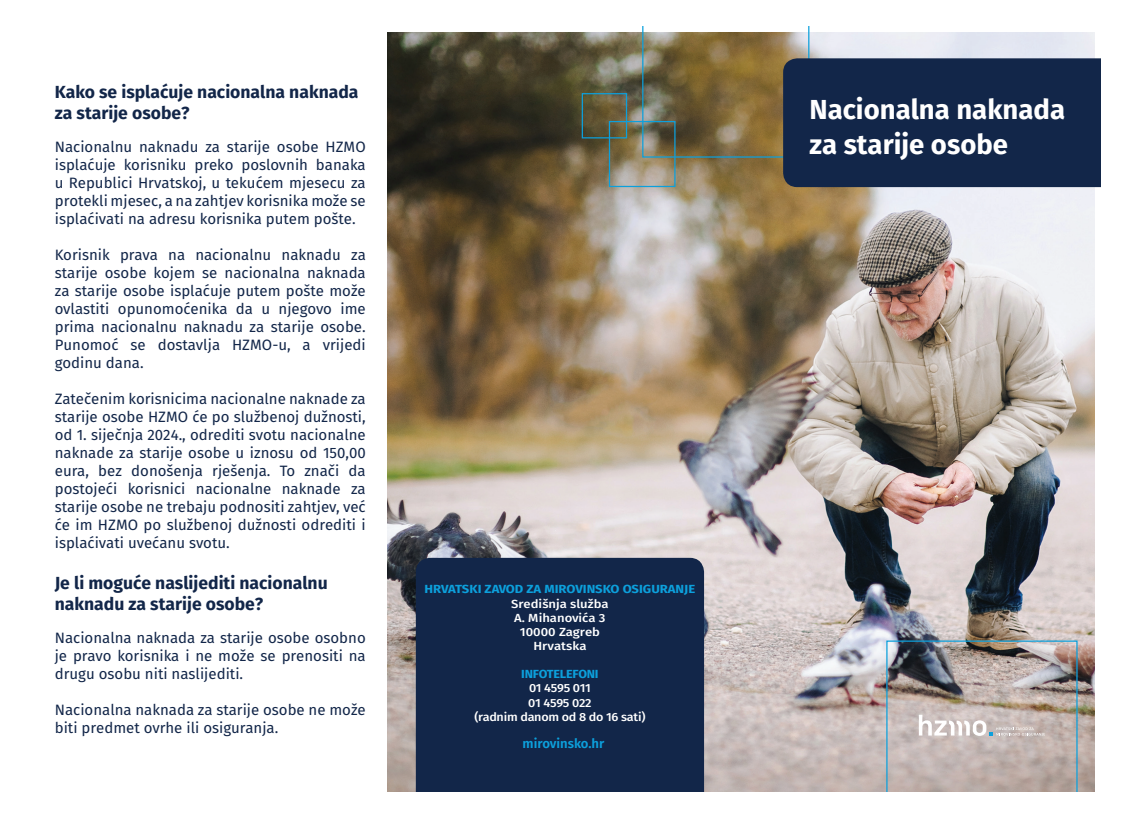
<style>
.page{position:relative;width:1127px;height:818px;background:#fff}
.page>*{position:absolute;margin:0;border:0;box-sizing:border-box;transform-origin:0 0}
.t1{font:700 27.5px/35px "Fira Sans";color:#fff}
.t2{font:700 17.5px/21px "Fira Sans";color:#122649}
.t3{font:15px/18px "Fira Sans";color:#122649;text-align:justify}
.t4{font:600 13.12px "Fira Sans";color:#0ca0dc}
.t5{font:500 11.75px/14.1px "Fira Sans";color:#fff;text-align:center;scale:1.11 1}
.t6{font:500 11.75px/14.1px "Fira Sans";letter-spacing:-.02em;color:#fff;text-align:center;scale:1.07 1}
.t7{font:700 11.75px "Fira Sans";letter-spacing:-.005em;color:#0ca0dc;scale:1.11 1}
.t8{font:700 11.75px "Fira Sans";letter-spacing:-.005em;color:#0ca0dc;scale:1.07 1}
</style>
<div class="page">
<img style="left:388px;top:33px;width:706px;height:759px">
<div style="left:416px;top:558px;width:288px;height:234px;background:#122649"></div>
<div style="left:608px;top:121px;width:67px;height:66px;border:1px solid #0ca0dc"></div>
<svg style="left:642px;top:26px;width:167px;height:132px;background:#847550"></svg>
<div style="left:581px;top:93px;width:46px;height:45px;border:1px solid #0ca0dc"></div>
<div style="left:783px;top:58px;width:317px;height:129px;background:#122649"></div>
<img style="left:886px;top:640px;width:191px;height:152px">
<p class="t2" style="left:55px;top:80px;width:305px">Kako se isplaćuje nacionalna naknada za starije osobe?</p>
<p class="t3" style="left:55px;top:138px;width:312px">Nacionalnu naknadu za starije osobe HZMO isplaćuje korisniku preko poslovnih banaka u Republici Hrvatskoj, u tekućem mjesecu za protekli mjesec, a na zahtjev korisnika može se isplaćivati na adresu korisnika putem pošte.</p>
<p class="t3" style="left:55px;top:246px;width:312px">Korisnik prava na nacionalnu naknadu za starije osobe kojem se nacionalna naknada za starije osobe isplaćuje putem pošte može ovlastiti opunomoćenika da u njegovo ime prima nacionalnu naknadu za starije osobe.<br>Punomoć se dostavlja HZMO-u, a vrijedi godinu dana.</p>
<p class="t3" style="left:55px;top:390px;width:312px">Zatečenim korisnicima nacionalne naknade za starije osobe HZMO će po službenoj dužnosti, od 1. siječnja 2024., odrediti svotu nacionalne naknade za starije osobe u iznosu od 150,00 eura, bez donošenja rješenja. To znači da postojeći korisnici nacionalne naknade za starije osobe ne trebaju podnositi zahtjev, već će im HZMO po službenoj dužnosti odrediti i isplaćivati uvećanu svotu.</p>
<p class="t2" style="left:55px;top:571px;width:274px">Je li moguće naslijediti nacionalnu naknadu za starije osobe?</p>
<p class="t3" style="left:55px;top:628px;width:312px">Nacionalna naknada za starije osobe osobno je pravo korisnika i ne može se prenositi na drugu osobu niti naslijediti.</p>
<p class="t3" style="left:55px;top:700px;width:312px">Nacionalna naknada za starije osobe ne može biti predmet ovrhe ili osiguranja.</p>
<p class="t7" style="left:424px;top:579px;width:245px">HRVATSKI ZAVOD ZA MIROVINSKO OSIGURANJE</p>
<p class="t5" style="left:511px;top:596px;width:89px">Središnja služba<br>A. Mihanovića 3<br>10000 Zagreb<br>Hrvatska</p>
<p class="t8" style="left:521px;top:664px;width:74px">INFOTELEFONI</p>
<p class="t6" style="left:474px;top:681px;width:161px">01 4595 011<br>01 4595 022<br>(radnim danom od 8 do 16 sati)</p>
<p class="t4" style="left:522px;top:733px;width:83px">mirovinsko.hr</p>
<h1 class="t1" style="left:809px;top:90px;width:257px">Nacionalna naknada za starije osobe</h1>
</div>
